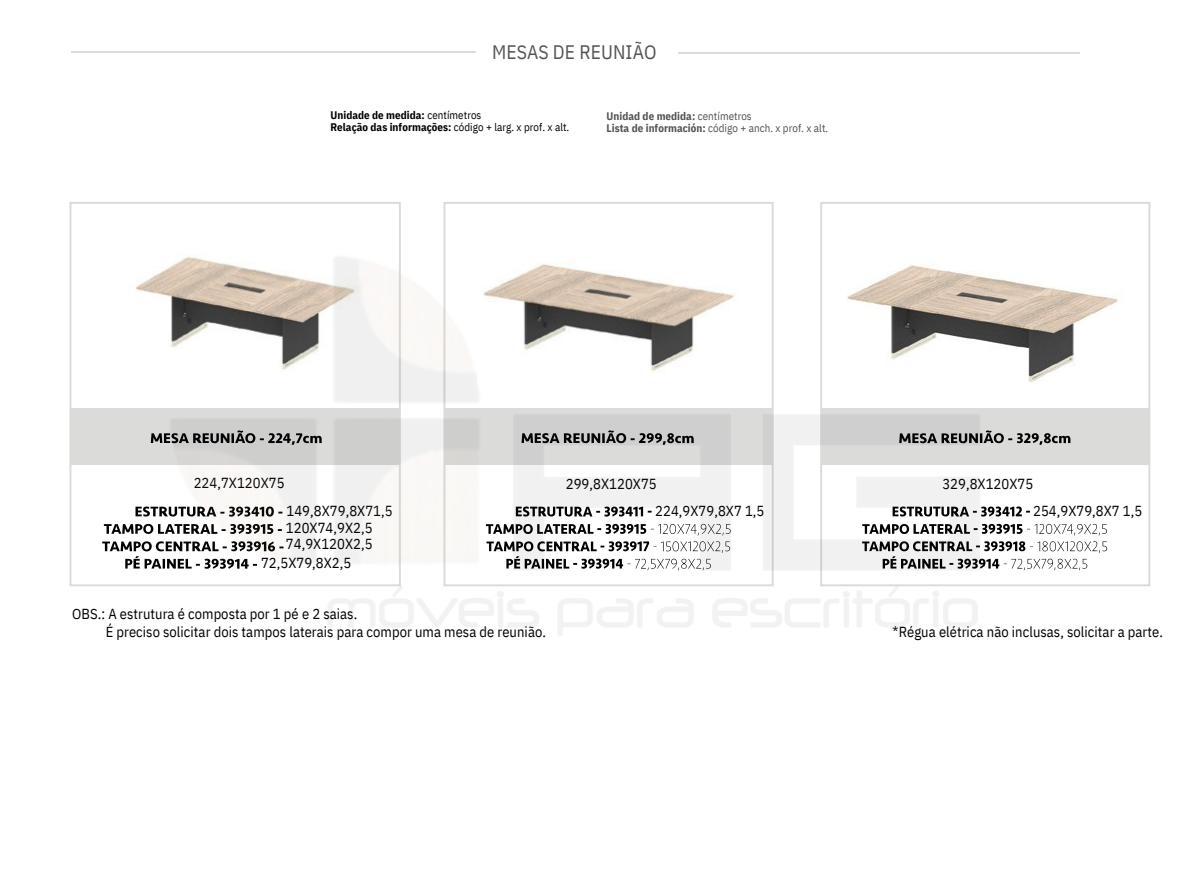
<style>
.page{position:relative;width:1192px;height:893px;background:#fff}
.page>*{position:absolute;margin:0;border:0;box-sizing:border-box;transform-origin:0 0}
.t1{font:19.5px "IBM Plex Sans Cond";letter-spacing:.005em;color:#565554}
.t2{font:14.55px/16.4px "IBM Plex Sans Cond";letter-spacing:.005em;color:#010202}
.t3{font:700 10.95px/12.3px "IBM Plex Sans Cond";letter-spacing:.005em;color:#010202}
.t4{font:700 10.95px/12.3px "IBM Plex Sans Cond";letter-spacing:.005em;color:#535352}
.s1{font-weight:400}
</style>
<div class="page">
<div style="left:71px;top:408px;width:328px;height:56px;background:#dbdbda"></div>
<svg style="left:151px;top:433px;width:5px;height:10px"></svg>
<svg style="left:135px;top:506px;width:21px;height:10px"></svg>
<svg style="left:104px;top:523px;width:50px;height:10px"></svg>
<svg style="left:102px;top:541px;width:54px;height:27px"></svg>
<hr style="left:72px;top:51px;width:404px;height:1px;background:#dbdbda">
<hr style="left:678px;top:52px;width:401px;height:2px;background:#dbdbda">
<div style="left:821px;top:408px;width:328px;height:56px;background:#dbdbda"></div>
<svg style="left:1035px;top:433px;width:35px;height:12px"></svg>
<div style="left:820px;top:202px;width:330px;height:384px;border:2px solid #dbdbda"></div>
<svg style="left:1035px;top:523px;width:71px;height:12px"></svg>
<svg style="left:1035px;top:541px;width:72px;height:29px"></svg>
<img style="left:136px;top:274px;width:20px;height:20px">
<img style="left:1035px;top:285px;width:83px;height:96px">
<img style="left:156px;top:243px;width:879px;height:392px">
<p class="t1" style="left:492px;top:39px;width:166px">MESAS DE REUNIÃO</p>
<h2 class="t3" style="left:330px;top:108px;width:240px">Unidade de medida: <span class="s1">centímetros<br></span>Relação das informações: <span class="s1">código + larg. x prof. x alt.</span></h2>
<h2 class="t4" style="left:606px;top:110px;width:223px">Unidad de medida: <span class="s1">centímetros<br></span>Lista de información: <span class="s1">código + anch. x prof. x alt.</span></h2>
<h2 class="t2" style="left:194px;top:474px;width:92px">224,7X120X75</h2>
<h2 class="t2" style="left:566px;top:475px;width:92px">299,8X120X75</h2>
<p class="t2" style="left:942px;top:475px;width:92px">329,8X120X75</p>
<p class="t2" style="left:286px;top:502px;width:108px">149,8X79,8X71,5</p>
<p class="t2" style="left:286px;top:519px;width:88px">120X74,9X2,5<br>74,9X120X2,5</p>
<h2 class="t2" style="left:261px;top:554px;width:92px">72,5X79,8X2,5</h2>
<p class="t2" style="left:72px;top:605px;width:286px">OBS.: A estrutura é composta por 1 pé e 2 saias.</p>
<p class="t2" style="left:106px;top:622px;width:442px">É preciso solicitar dois tampos laterais para compor uma mesa de reunião.</p>
<h2 class="t2" style="left:655px;top:502px;width:111px">224,9X79,8X7 1,5</h2>
<p class="t2" style="left:1033px;top:502px;width:111px">254,9X79,8X7 1,5</p>
<p class="t2" style="left:892px;top:622px;width:272px">*Régua elétrica não inclusas, solicitar a parte.</p>
</div>
